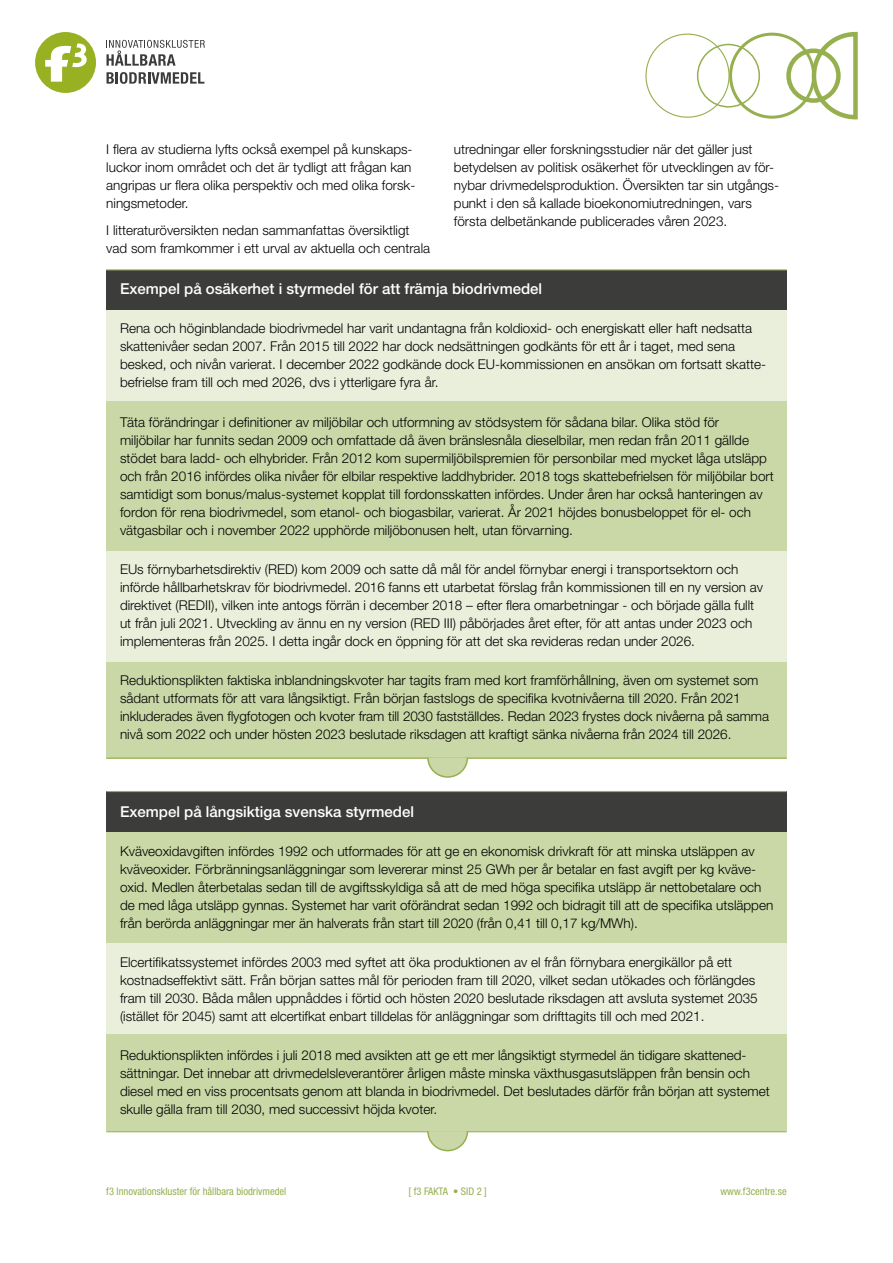
<style>
.page{position:relative;width:893px;height:1263px;background:#fff}
.page>*{position:absolute;margin:0;border:0;box-sizing:border-box;transform-origin:0 0}
.t1{font:500 15px "Helvetica Neue LT Std";color:#fff}
.t2{font:300 13.5px/18px "Helvetica Neue LT Std";color:#000}
.t3{font:condensed 10.5px "Helvetica Neue LT Std";color:#96af4f}
</style>
<div class="page">
<svg style="left:106px;top:40px;width:99px;height:26px"></svg>
<svg style="left:107px;top:72px;width:97px;height:12px"></svg>
<div style="left:35px;top:32px;width:61px;height:61px;background:#97b122;border-radius:50%"></div>
<svg style="left:45px;top:43px;width:42px;height:39px"></svg>
<div style="left:729px;top:33px;width:86px;height:86px;border:3px solid #96af4f;border-radius:50%"></div>
<svg style="left:809px;top:31px;width:49px;height:89px"></svg>
<div style="left:786px;top:48px;width:55px;height:55px;border:4px solid #96af4f;border-radius:50%"></div>
<div style="left:697px;top:44px;width:63px;height:64px;border:2px solid #96af4f;border-radius:50%"></div>
<div style="left:106px;top:270px;width:681px;height:40px;background:#3c3c3b"></div>
<div style="left:106px;top:831px;width:681px;height:112px;background:#cad7a7"></div>
<div style="left:106px;top:943px;width:681px;height:94px;background:#eaefdc"></div>
<div style="left:106px;top:791px;width:681px;height:40px;background:#3c3c3b"></div>
<div style="left:106px;top:1034px;width:681px;height:97px;background:#cad7a7"></div>
<hr style="left:106px;top:1131px;width:681px;height:1px;background:#96af4f">
<div style="left:106px;top:551px;width:681px;height:111px;background:#eaefdc"></div>
<div style="left:106px;top:662px;width:681px;height:97px;background:#cad7a7"></div>
<div style="left:106px;top:310px;width:681px;height:91px;background:#eaefdc"></div>
<div style="left:106px;top:401px;width:681px;height:150px;background:#cad7a7"></div>
<hr style="left:106px;top:269px;width:681px;height:1px;background:#96af4f">
<hr style="left:106px;top:757px;width:681px;height:2px;background:#96af4f">
<svg style="left:426px;top:757px;width:43px;height:21px"></svg>
<svg style="left:426px;top:1131px;width:43px;height:21px"></svg>
<hr style="left:106px;top:791px;width:681px;height:1px;background:#96af4f">
<p class="t2" style="left:106px;top:140px;width:311px">I flera av studierna lyfts också exempel på kunskaps&shy;luckor inom området och det är tydligt att frågan kan angripas ur flera olika perspektiv och med olika forsk&shy;ningsmetoder.</p>
<p class="t2" style="left:106px;top:221px;width:325px">I litteraturöversikten nedan sammanfattas översiktligt vad som framkommer i ett urval av aktuella och centrala</p>
<p class="t1" style="left:120px;top:280px;width:424px">Exempel på osäkerhet i styrmedel för att främja biodrivmedel</p>
<p class="t2" style="left:120px;top:319px;width:647px">Rena och höginblandade biodrivmedel har varit undantagna från koldioxid- och energiskatt eller haft nedsatta skattenivåer sedan 2007. Från 2015 till 2022 har dock nedsättningen godkänts för ett år i taget, med sena besked, och nivån varierat. I december 2022 godkände dock EU-kommissionen en ansökan om fortsatt skatte&shy;befrielse fram till och med 2026, dvs i ytterligare fyra år.</p>
<p class="t2" style="left:120px;top:412px;width:655px">Täta förändringar i definitioner av miljöbilar och utformning av stödsystem för sådana bilar. Olika stöd för<br>miljöbilar har funnits sedan 2009 och omfattade då även bränslesnåla dieselbilar, men redan från 2011 gällde stödet bara ladd- och elhybrider. Från 2012 kom supermiljöbilspremien för personbilar med mycket låga utsläpp och från 2016 infördes olika nivåer för elbilar respektive laddhybrider. 2018 togs skattebefrielsen för miljöbilar bort samtidigt som bonus/malus-systemet kopplat till fordonsskatten infördes. Under åren har också hanteringen av fordon för rena biodrivmedel, som etanol- och biogasbilar, varierat. År 2021 höjdes bonusbeloppet för el- och vätgasbilar och i november 2022 upphörde miljöbonusen helt, utan förvarning.</p>
<p class="t2" style="left:120px;top:560px;width:645px">EUs förnybarhetsdirektiv (RED) kom 2009 och satte då mål för andel förnybar energi i transportsektorn och införde hållbarhetskrav för biodrivmedel. 2016 fanns ett utarbetat förslag från kommissionen till en ny version av direktivet (REDII), vilken inte antogs förrän i december 2018 – efter flera omarbetningar - och började gälla fullt ut från juli 2021. Utveckling av ännu en ny version (RED III) påbörjades året efter, för att antas under 2023 och implementeras från 2025. I detta ingår dock en öppning för att det ska revideras redan under 2026.</p>
<p class="t2" style="left:120px;top:671px;width:651px">Reduktionsplikten faktiska inblandningskvoter har tagits fram med kort framförhållning, även om systemet som sådant utformats för att vara långsiktigt. Från början fastslogs de specifika kvotnivåerna till 2020. Från 2021 inkluderades även flygfotogen och kvoter fram till 2030 fastställdes. Redan 2023 frystes dock nivåerna på samma nivå som 2022 och under hösten 2023 beslutade riksdagen att kraftigt sänka nivåerna från 2024 till 2026.</p>
<p class="t2" style="left:454px;top:140px;width:327px">utredningar eller forskningsstudier när det gäller just betydelsen av politisk osäkerhet för utvecklingen av för&shy;nybar drivmedelsproduktion. Översikten tar sin utgångs&shy;punkt i den så kallade bioekonomiutredningen, vars första delbetänkande publicerades våren 2023.</p>
<p class="t1" style="left:120px;top:802px;width:296px">Exempel på långsiktiga svenska styrmedel</p>
<p class="t2" style="left:120px;top:842px;width:655px">Kväveoxidavgiften infördes 1992 och utformades för att ge en ekonomisk drivkraft för att minska utsläppen av kväveoxider. Förbränningsanläggningar som levererar minst 25 GWh per år betalar en fast avgift per kg kväve&shy;oxid. Medlen återbetalas sedan till de avgiftsskyldiga så att de med höga specifika utsläpp är nettobetalare och de med låga utsläpp gynnas. Systemet har varit oförändrat sedan 1992 och bidragit till att de specifika utsläppen från berörda anläggningar mer än halverats från start till 2020 (från 0,41 till 0,17 kg/MWh).</p>
<p class="t2" style="left:120px;top:953px;width:639px">Elcertifikatssystemet infördes 2003 med syftet att öka produktionen av el från förnybara energikällor på ett kostnadseffektivt sätt. Från början sattes mål för perioden fram till 2020, vilket sedan utökades och förlängdes fram till 2030. Båda målen uppnåddes i förtid och hösten 2020 beslutade riksdagen att avsluta systemet 2035 (istället för 2045) samt att elcertifkat enbart tilldelas för anläggningar som drifttagits till och med 2021.</p>
<p class="t2" style="left:120px;top:1046px;width:651px">Reduktionsplikten infördes i juli 2018 med avsikten att ge ett mer långsiktigt styrmedel än tidigare skattened&shy;sättningar. Det innebar att drivmedelsleverantörer årligen måste minska växthusgasutsläppen från bensin och diesel med en viss procentsats genom att blanda in biodrivmedel. Det beslutades därför från början att systemet skulle gälla fram till 2030, med successivt höjda kvoter.</p>
<p class="t3" style="left:106px;top:1185px;width:182px">f3 Innovationskluster för hållbara biodrivmedel</p>
<p class="t3" style="left:408px;top:1185px;width:80px">[ f3 FAKTA • SID 2 ]</p>
<p class="t3" style="left:720px;top:1185px;width:68px">www.f3centre.se</p>
</div>
